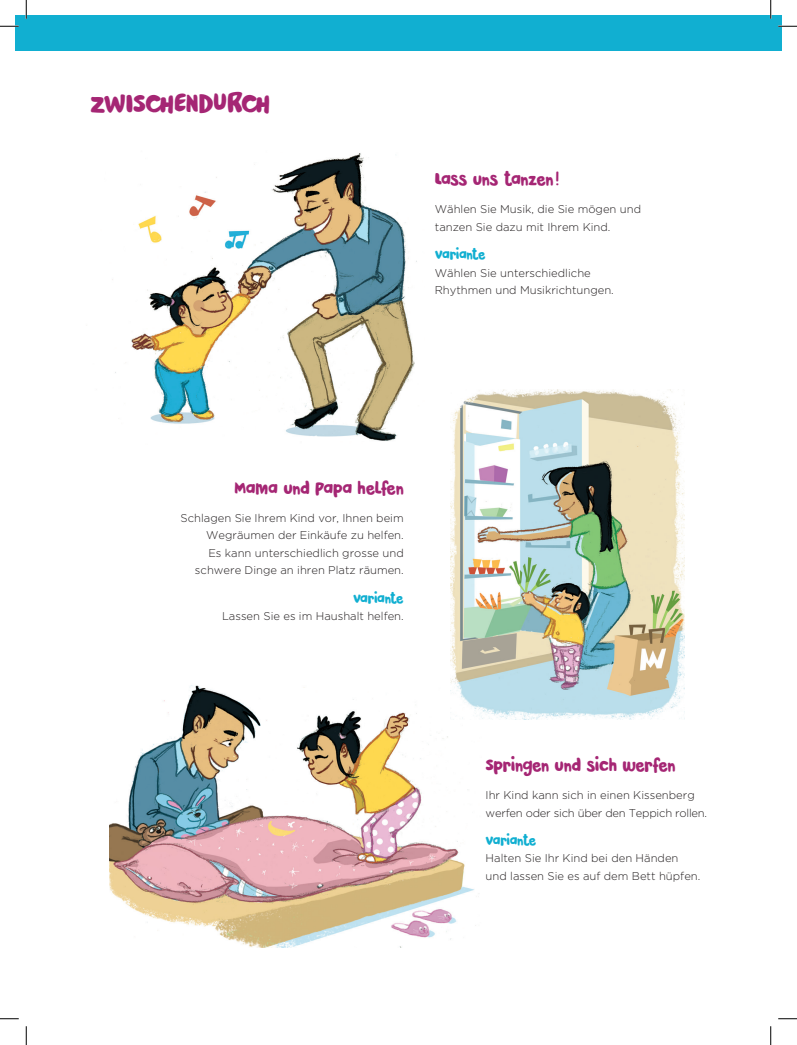
<style>
.page{position:relative;width:797px;height:1045px;background:#fff}
.page>*{position:absolute;margin:0;border:0;box-sizing:border-box;transform-origin:0 0}
.t1{font:27.5px "Pardesi";letter-spacing:-.025em;color:#a52674}
.t2{font:17.5px "Pardesi";letter-spacing:-.03em;color:#a52674}
.t3{font:13.75px "Pardesi";letter-spacing:-.05em;color:#11afd1}
.t4{font:300 11.25px/17.5px "Gotham";color:#231f20}
.t5{font:300 11.25px/17.5px "Gotham";letter-spacing:-.02em;color:#231f20}
</style>
<div class="page">
<div style="left:16px;top:16px;width:765px;height:35px;background:#11afd1"></div>
<img style="left:110px;top:685px;width:366px;height:263px">
<img style="left:112px;top:153px;width:305px;height:288px">
<img style="left:451px;top:390px;width:234px;height:329px">
<svg style="left:0;top:25px;width:19px;height:2px"></svg>
<svg style="left:778px;top:25px;width:19px;height:2px"></svg>
<svg style="left:0;top:1018px;width:19px;height:1px"></svg>
<svg style="left:778px;top:1018px;width:19px;height:1px"></svg>
<svg style="left:25px;top:0;width:2px;height:19px"></svg>
<svg style="left:25px;top:1026px;width:2px;height:19px"></svg>
<svg style="left:770px;top:0;width:1px;height:19px"></svg>
<svg style="left:770px;top:1026px;width:1px;height:19px"></svg>
<h1 class="t1" style="left:90px;top:83px;width:182px">ZWISCHENDURCH</h1>
<h2 class="t2" style="left:435px;top:166px;width:126px">Lass uns tanzen !</h2>
<p class="t4" style="left:435px;top:200px;width:208px">Wählen Sie Musik, die Sie mögen und tanzen Sie dazu mit Ihrem Kind.</p>
<p class="t3" style="left:435px;top:244px;width:52px">Variante</p>
<p class="t4" style="left:435px;top:264px;width:180px">Wählen Sie unterschiedliche<br>Rhythmen und Musikrichtungen.</p>
<h2 class="t2" style="left:234px;top:475px;width:171px">Mama und Papa helfen</h2>
<p class="t4" style="left:181px;top:509px;width:225px;text-align:right">Schlagen Sie Ihrem Kind vor, Ihnen beim Wegräumen der Einkäufe zu helfen.<br>Es kann unterschiedlich grosse und schwere Dinge an ihren Platz räumen.</p>
<p class="t3" style="left:353px;top:587px;width:52px">Variante</p>
<p class="t4" style="left:222px;top:607px;width:183px">Lassen Sie es im Haushalt helfen.</p>
<h2 class="t2" style="left:485px;top:752px;width:191px">Springen und sich werfen</h2>
<p class="t5" style="left:485px;top:786px;width:223px">Ihr Kind kann sich in einen Kissenberg werfen oder sich über den Teppich rollen.</p>
<p class="t3" style="left:485px;top:829px;width:52px">Variante</p>
<p class="t4" style="left:485px;top:849px;width:216px">Halten Sie Ihr Kind bei den Händen und lassen Sie es auf dem Bett hüpfen.</p>
</div>
